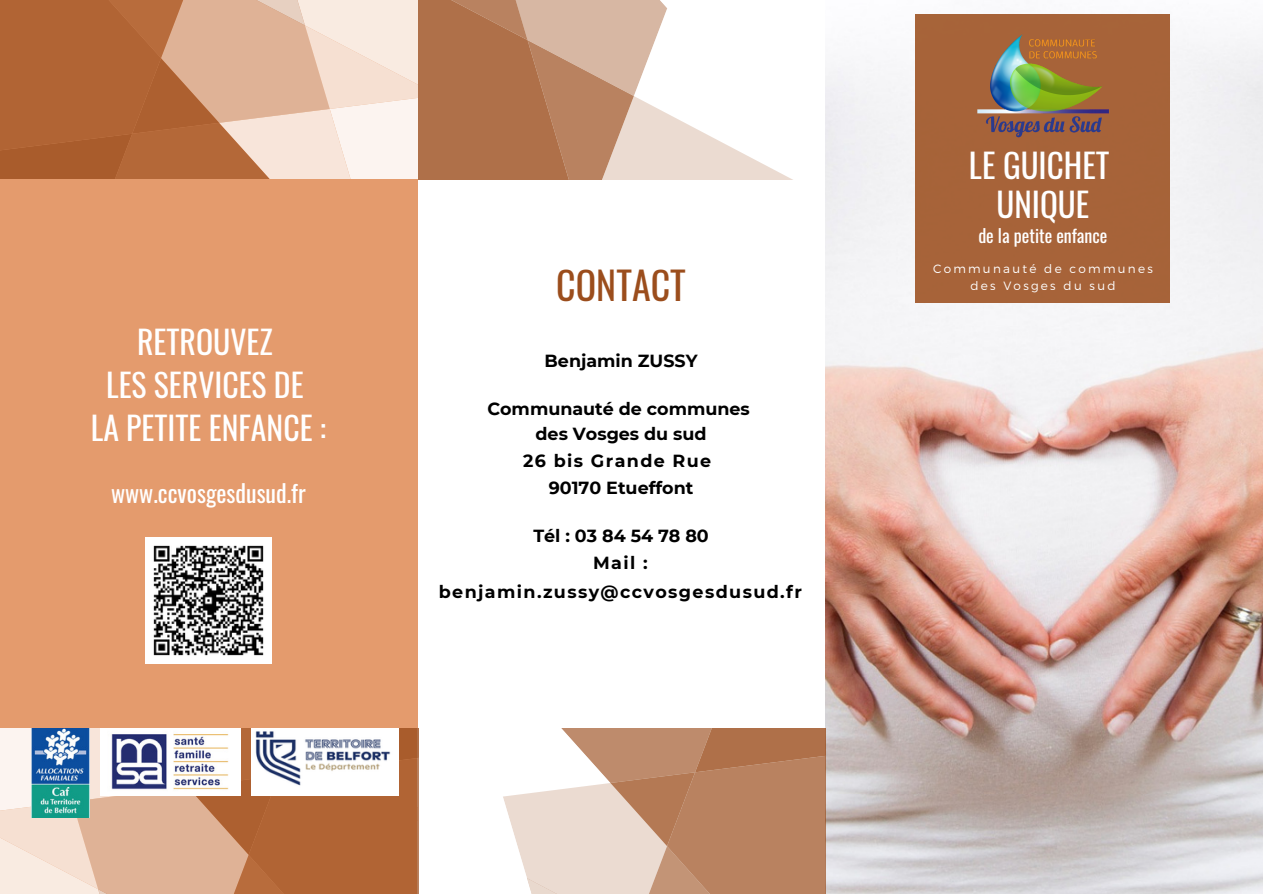
<style>
.page{position:relative;width:1263px;height:894px;background:#fff}
.page>*{position:absolute;margin:0;border:0;box-sizing:border-box;transform-origin:0 0}
.t1{font:37.95px "Oswald";color:#9b4d1c}
.t2{font:33px "Oswald";color:#fff}
.t3{font:31.8px "Oswald";color:#fff}
.t4{font:24px "Oswald";color:#fff}
.t5{font:18px "Oswald";color:#fff}
.t6{font:700 17.55px "Montserrat";color:#000}
.t7{font:700 17.55px/29.5px "Montserrat";letter-spacing:.08em;color:#000;text-align:center}
.t8{font:300 12px/17.1px "Montserrat";letter-spacing:.19em;color:#fff;text-align:center}
</style>
<div class="page">
<div style="left:0;top:0;width:1263px;height:893px;background:#e49b6d"></div>
<img style="left:825px;top:0;width:438px;height:893px">
<div style="left:915px;top:15px;width:255px;height:288px;background:#a76339"></div>
<div style="left:418px;top:0;width:407px;height:893px;background:#fff"></div>
<svg style="left:0;top:728px;width:825px;height:165px"></svg>
<svg style="left:0;top:0;width:791px;height:179px;background:#d2a78c"></svg>
<img style="left:977px;top:34px;width:132px;height:104px">
<img style="left:31px;top:728px;width:59px;height:89px">
<img style="left:101px;top:728px;width:139px;height:67px">
<img style="left:146px;top:537px;width:126px;height:126px">
<img style="left:251px;top:728px;width:148px;height:67px">
<p class="t3" style="left:137px;top:317px;width:137px">RETROUVEZ</p>
<p class="t3" style="left:106px;top:360px;width:199px">LES SERVICES DE</p>
<p class="t3" style="left:91px;top:402px;width:237px">LA PETITE ENFANCE :</p>
<p class="t4" style="left:111px;top:474px;width:196px">www.ccvosgesdusud.fr</p>
<p class="t1" style="left:556px;top:255px;width:131px">CONTACT</p>
<p class="t6" style="left:545px;top:350px;width:154px">Benjamin ZUSSY</p>
<p class="t6" style="left:487px;top:398px;width:264px">Communauté de communes</p>
<p class="t6" style="left:535px;top:422px;width:173px">des Vosges du sud</p>
<p class="t7" style="left:523px;top:445px;width:190px">26 bis Grande Rue</p>
<p class="t6" style="left:549px;top:477px;width:146px">90170 Etueffont</p>
<p class="t6" style="left:533px;top:524px;width:177px">Tél : 03 84 54 78 80</p>
<p class="t7" style="left:439px;top:547px;width:365px">Mail : benjamin.zussy@ccvosgesdusud.fr</p>
<p class="t2" style="left:969px;top:140px;width:142px">LE GUICHET</p>
<p class="t2" style="left:996px;top:178px;width:94px">UNIQUE</p>
<p class="t5" style="left:978px;top:222px;width:131px">de la petite enfance</p>
<p class="t8" style="left:933px;top:259px;width:221px">Communauté de communes des Vosges du sud</p>
</div>
